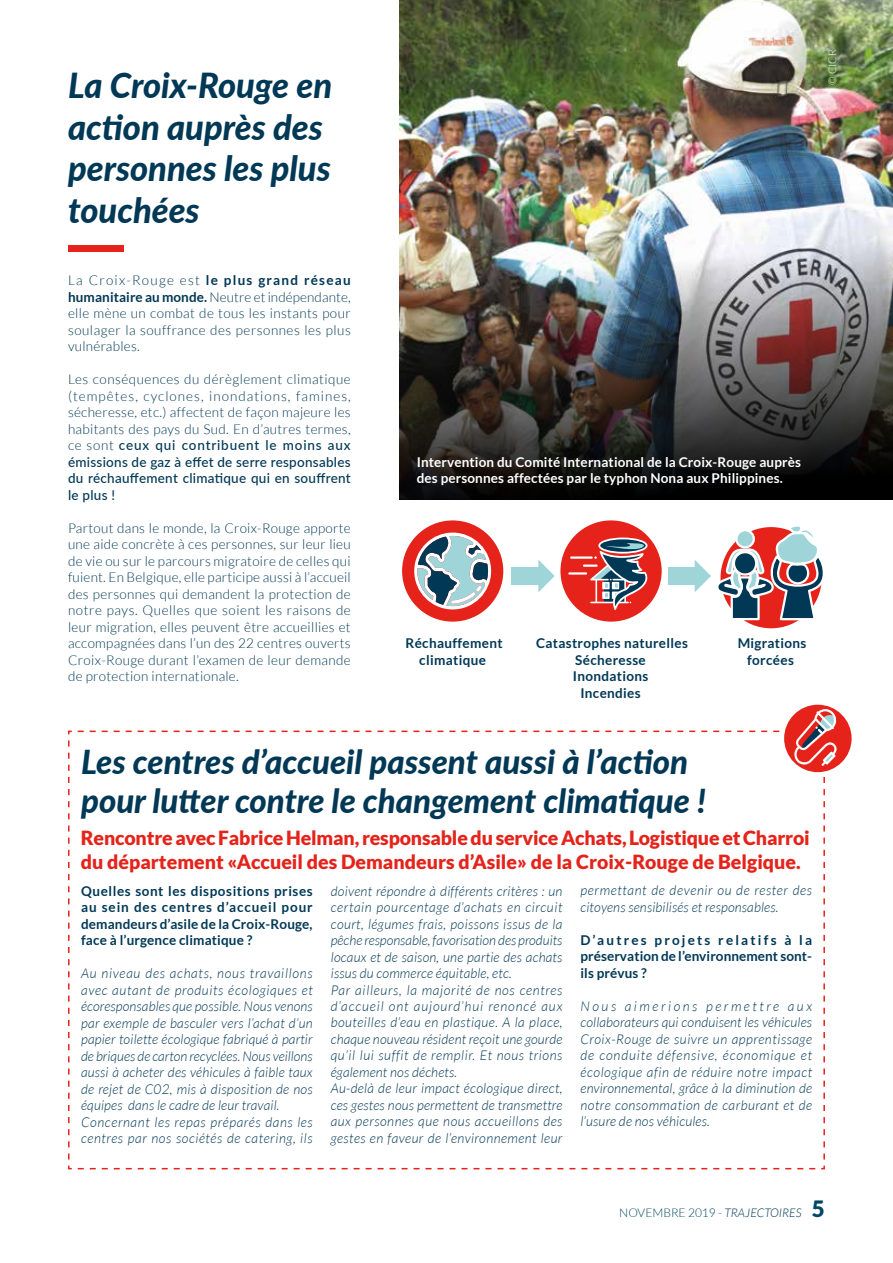
<style>
.page{position:relative;width:893px;height:1263px;background:#fff}
.page>*{position:absolute;margin:0;border:0;box-sizing:border-box;transform-origin:0 0}
.t1{font:italic 800 34.5px/41.4px "Lato";color:#003855}
.t2{font:italic 800 33px/39.6px "Lato";color:#003855}
.t3{font:900 19.5px/23.4px "Lato";letter-spacing:-.01em;color:#e5231b}
.t4{font:italic 300 13.5px/16.5px "Lato";letter-spacing:.02em;color:#003855}
.t5{font:300 13.5px/16.5px "Lato";letter-spacing:.025em;color:#003855;text-align:justify}
.t6{font:700 13.5px/16.5px "Lato";letter-spacing:.025em;color:#003855;text-align:center}
.t7{font:700 13.5px/16.5px "Lato";letter-spacing:.01em;color:#fff}
.t8{font:300 12px "Lato";color:#004766}
.t9{font:300 10.5px "Lato";color:#fff}
.s1{font-weight:700}
.s2{font-weight:500}
.s3{font-style:italic;color:#003855}
.s4{font-weight:900;font-size:22.5px}
</style>
<div class="page">
<img style="left:400px;top:0;width:493px;height:190px">
<div style="left:68px;top:246px;width:55px;height:6px;background:#e5231b"></div>
<div style="left:402px;top:520px;width:101px;height:102px;background:#e5231b;border-radius:50%"></div>
<svg style="left:414px;top:532px;width:77px;height:77px"></svg>
<div style="left:560px;top:520px;width:102px;height:102px;background:#e5231b;border-radius:50%"></div>
<hr style="left:571px;top:556px;width:21px;height:3px;background:#fff">
<hr style="left:569px;top:572px;width:17px;height:3px;background:#fff">
<svg style="left:584px;top:537px;width:67px;height:73px"></svg>
<div style="left:512px;top:567px;width:27px;height:17px;background:#9fd5d8"></div>
<svg style="left:538px;top:560px;width:17px;height:32px"></svg>
<div style="left:668px;top:567px;width:27px;height:17px;background:#9fd5d8"></div>
<div style="left:720px;top:527px;width:102px;height:101px;background:#e5231b;border-radius:50%"></div>
<svg style="left:695px;top:526px;width:128px;height:95px"></svg>
<img style="left:399px;top:190px;width:494px;height:310px">
<div style="left:784px;top:705px;width:68px;height:67px;background:#e5231b;border-radius:50%"></div>
<svg style="left:68px;top:709px;width:769px;height:451px"></svg>
<h1 class="t1" style="left:68px;top:64px;width:266px">La Croix-Rouge en action auprès des personnes les plus touchées</h1>
<p class="t9" style="left:827px;top:85px;width:37px;rotate:-90deg">© CICR</p>
<p class="t5" style="left:68px;top:272px;width:284px">La Croix-Rouge est <span class="s1">le plus grand réseau humanitaire au monde.</span> Neutre et indépendante, elle mène un combat de tous les instants pour soulager la souffrance des personnes les plus vulnérables.</p>
<p class="t5" style="left:68px;top:371px;width:284px">Les conséquences du dérèglement climatique (tempêtes, cyclones, inondations, famines, sécheresse, etc.) affectent de façon majeure les habitants des pays du Sud. En d’autres termes, ce sont <span class="s2">ceux qui contribuent le moins aux émissions de gaz à effet de serre responsables du réchauffement climatique qui en souffrent le plus !</span></p>
<p class="t5" style="left:68px;top:519px;width:284px">Partout dans le monde, la Croix-Rouge apporte une aide concrète à ces personnes, sur leur lieu de vie ou sur le parcours migratoire de celles qui fuient. En Belgique, elle participe aussi à l’accueil des personnes qui demandent la protection de notre pays. Quelles que soient les raisons de leur migration, elles peuvent être accueillies et accompagnées dans l’un des 22 centres ouverts Croix-Rouge durant l’examen de leur demande de protection internationale.</p>
<p class="t7" style="left:417px;top:453px;width:386px">Intervention du Comité International de la Croix-Rouge auprès des personnes affectées par le typhon Nona aux Philippines.</p>
<p class="t6" style="left:405px;top:635px;width:99px">Réchauffement climatique</p>
<p class="t6" style="left:536px;top:635px;width:153px">Catastrophes naturelles<br>Sécheresse<br>Inondations<br>Incendies</p>
<p class="t6" style="left:738px;top:635px;width:70px">Migrations forcées</p>
<h2 class="t2" style="left:81px;top:740px;width:626px">Les centres d’accueil passent aussi à l’action pour lutter contre le changement climatique !</h2>
<h3 class="t3" style="left:81px;top:826px;width:730px">Rencontre avec Fabrice Helman, responsable du service Achats, Logistique et Charroi du département «Accueil des Demandeurs d’Asile» de la Croix-Rouge de Belgique.</h3>
<p class="t6" style="left:81px;top:882px;width:233px;text-align:justify">Quelles sont les dispositions prises au sein des centres d’accueil pour demandeurs d’asile de la Croix-Rouge, face à l’urgence climatique ?</p>
<p class="t4" style="left:81px;top:965px;width:233px">Au niveau des achats, nous travaillons avec autant de produits écologiques et écoresponsables que possible. Nous venons par exemple de basculer vers l’achat d’un papier toilette écologique fabriqué à partir de briques de carton recyclées. Nous veillons aussi à acheter des véhicules à faible taux de rejet de C02, mis à disposition de nos équipes dans le cadre de leur travail.<br>Concernant les repas préparés dans les centres par nos sociétés de catering, ils</p>
<p class="t4" style="left:331px;top:883px;width:233px">doivent répondre à différents critères : un certain pourcentage d’achats en circuit court, légumes frais, poissons issus de la pêche responsable, favorisation des produits locaux et de saison, une partie des achats issus du commerce équitable, etc.<br>Par ailleurs, la majorité de nos centres d’accueil ont aujourd’hui renoncé aux bouteilles d’eau en plastique. A la place, chaque nouveau résident reçoit une gourde qu’il lui suffit de remplir. Et nous trions également nos déchets.<br>Au-delà de leur impact écologique direct, ces gestes nous permettent de transmettre aux personnes que nous accueillons des gestes en faveur de l’environnement leur</p>
<p class="t4" style="left:580px;top:883px;width:233px">permettant de devenir ou de rester des citoyens sensibilisés et responsables.</p>
<p class="t6" style="left:580px;top:931px;width:233px;text-align:justify">D’autres projets relatifs à la préservation de l’environnement sont&shy;ils prévus ?</p>
<p class="t4" style="left:580px;top:998px;width:233px;text-align:justify">Nous aimerions permettre aux collaborateurs qui conduisent les véhicules Croix-Rouge de suivre un apprentissage de conduite défensive, économique et écologique afin de réduire notre impact environnemental, grâce à la diminution de notre consommation de carburant et de l’usure de nos véhicules.</p>
<p class="t8" style="left:619px;top:1206px;width:207px">NOVEMBRE 2019 - <span class="s3">TRAJECTOIRES</span> <span class="s4">5</span></p>
</div>
